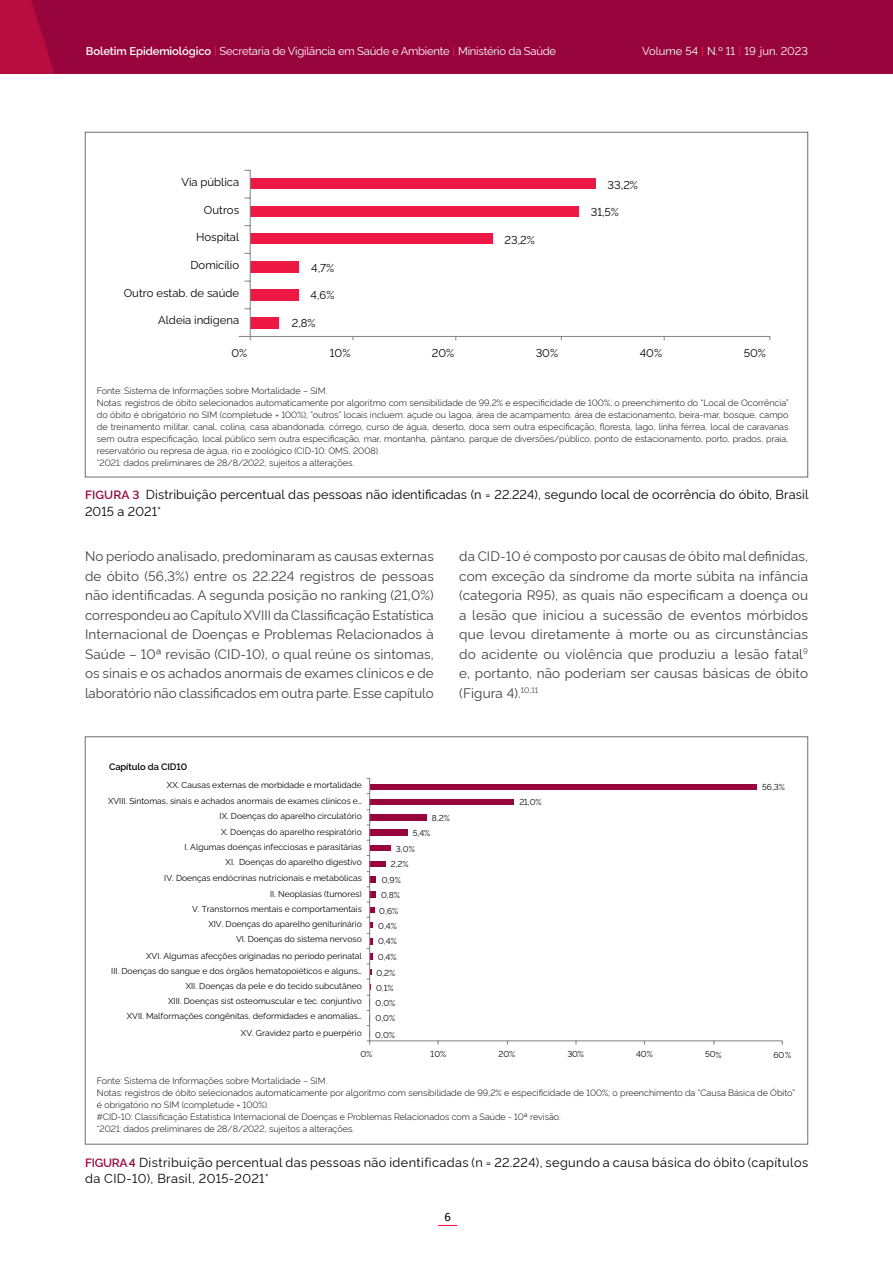
<style>
.page{position:relative;width:893px;height:1263px;background:#fff}
.page>*{position:absolute;margin:0;border:0;box-sizing:border-box;transform-origin:0 0}
.t1{font:13.5px/19.5px "Rawline";color:#414042;text-align:justify}
.t2{font:12.75px/16.5px "Rawline";letter-spacing:.025em;color:#000}
.t3{font:12px "Fira Sans";color:#000}
.t4{font:11.4px "Rawline";color:#000}
.t5{font:11.25px "Rawline";letter-spacing:-.02em;color:#fff}
.t6{font:11.25px "Rawline";color:#fff}
.t7{font:600 9.3px "Rawline";letter-spacing:-.01em;color:#000}
.t8{font:300 9px/12px "Rawline";color:#000}
.t9{font:8.55px "Rawline";color:#000}
.s1{font-weight:600}
.s2{font-weight:500;color:#ed1944}
.s3{font-weight:600;font-size:12px;color:#98053c}
</style>
<div class="page">
<div style="left:0;top:0;width:893px;height:74px;background:#98053c"></div>
<svg style="left:438px;top:1225px;width:19px;height:1px"></svg>
<svg style="left:0;top:0;width:54px;height:74px"></svg>
<div style="left:251px;top:178px;width:345px;height:11px;background:#ed1944"></div>
<div style="left:251px;top:206px;width:328px;height:10px;background:#ed1944"></div>
<div style="left:251px;top:234px;width:242px;height:10px;background:#ed1944"></div>
<div style="left:251px;top:262px;width:48px;height:11px;background:#ed1944"></div>
<div style="left:251px;top:289px;width:48px;height:12px;background:#ed1944"></div>
<div style="left:251px;top:317px;width:28px;height:11px;background:#ed1944"></div>
<hr style="left:250px;top:336px;width:520px;height:1px;background:#828282">
<hr style="left:250px;top:170px;width:1px;height:166px;background:#828282">
<svg style="left:239px;top:336px;width:12px;height:4px"></svg>
<div style="left:370px;top:784px;width:387px;height:5px;background:#98053c"></div>
<div style="left:370px;top:799px;width:144px;height:5px;background:#98053c"></div>
<div style="left:370px;top:814px;width:57px;height:7px;background:#98053c"></div>
<div style="left:370px;top:829px;width:38px;height:7px;background:#98053c"></div>
<div style="left:370px;top:845px;width:21px;height:6px;background:#98053c"></div>
<div style="left:370px;top:861px;width:16px;height:5px;background:#98053c"></div>
<div style="left:370px;top:891px;width:6px;height:7px;background:#98053c"></div>
<hr style="left:370px;top:1040px;width:412px;height:1px;background:#828282">
<hr style="left:369px;top:778px;width:1px;height:263px;background:#828282">
<svg style="left:367px;top:871px;width:9px;height:16px"></svg>
<svg style="left:367px;top:902px;width:7px;height:143px"></svg>
<p class="t5" style="left:86px;top:42px;width:472px"><span class="s1">Boletim Epidemiológico</span> <span class="s2">|</span> Secretaria de Vigilância em Saúde e Ambiente <span class="s2">|</span> Ministério da Saúde</p>
<p class="t6" style="left:642px;top:43px;width:167px">Volume 54 <span class="s2">|</span> N.º 11 <span class="s2">|</span> 19 jun. 2023</p>
<p class="t4" style="left:181px;top:173px;width:59px">Via pública</p>
<p class="t4" style="left:608px;top:176px;width:32px">33,2%</p>
<p class="t4" style="left:204px;top:201px;width:37px">Outros</p>
<p class="t4" style="left:591px;top:203px;width:30px">31,5%</p>
<p class="t4" style="left:196px;top:228px;width:45px">Hospital</p>
<p class="t4" style="left:504px;top:231px;width:32px">23,2%</p>
<p class="t4" style="left:190px;top:256px;width:50px">Domicílio</p>
<p class="t4" style="left:311px;top:259px;width:24px">4,7%</p>
<p class="t4" style="left:124px;top:284px;width:117px">Outro estab. de saúde</p>
<p class="t4" style="left:311px;top:286px;width:25px">4,6%</p>
<p class="t4" style="left:158px;top:311px;width:82px">Aldeia indígena</p>
<p class="t4" style="left:292px;top:314px;width:25px">2,8%</p>
<p class="t4" style="left:231px;top:344px;width:17px">0%</p>
<p class="t4" style="left:330px;top:344px;width:22px">10%</p>
<p class="t4" style="left:432px;top:344px;width:24px">20%</p>
<p class="t4" style="left:536px;top:344px;width:24px">30%</p>
<p class="t4" style="left:640px;top:344px;width:24px">40%</p>
<p class="t4" style="left:744px;top:344px;width:24px">50%</p>
<p class="t8" style="left:97px;top:383px;width:693px">Fonte: Sistema de Informações sobre Mortalidade – SIM.<br>Notas: registros de óbito selecionados automaticamente por algoritmo com sensibilidade de 99,2% e especificidade de 100%; o preenchimento do “Local de Ocorrência” do óbito é obrigatório no SIM (completude = 100%); “outros” locais incluem: açude ou lagoa, área de acampamento, área de estacionamento, beira-mar, bosque, campo de treinamento militar, canal, colina, casa abandonada, córrego, curso de água, deserto, doca sem outra especificação, floresta, lago, linha férrea, local de caravanas sem outra especificação, local público sem outra especificação, mar, montanha, pântano, parque de diversões/público, ponto de estacionamento, porto, prados, praia, reservatório ou represa de água, rio e zoológico (CID-10: OMS, 2008).<br>*2021: dados preliminares de 28/8/2022, sujeitos a alterações.</p>
<h2 class="t2" style="left:85px;top:485px;width:725px"><span class="s3">Figura 3</span> Distribuição percentual das pessoas não identificadas (n = 22.224), segundo local de ocorrência do óbito, Brasil<br>2015 a 2021*</h2>
<p class="t1" style="left:85px;top:545px;width:350px">No período analisado, predominaram as causas externas de óbito (56,3%) entre os 22.224 registros de pessoas não identificadas. A segunda posição no ranking (21,0%) correspondeu ao Capítulo XVIII da Classificação Estatística Internacional de Doenças e Problemas Relacionados à Saúde – 10ª revisão (CID-10), o qual reúne os sintomas, os sinais e os achados anormais de exames clínicos e de laboratório não classificados em outra parte. Esse capítulo</p>
<p class="t1" style="left:459px;top:545px;width:350px">da CID-10 é composto por causas de óbito mal definidas, com exceção da síndrome da morte súbita na infância (categoria R95), as quais não especificam a doença ou a lesão que iniciou a sucessão de eventos mórbidos que levou diretamente à morte ou as circunstâncias do acidente ou violência que produziu a lesão fatal<sup>9 </sup>e, portanto, não poderiam ser causas básicas de óbito (Figura 4).<sup>10,11</sup></p>
<p class="t7" style="left:109px;top:760px;width:80px">Capítulo da CID10</p>
<p class="t9" style="left:167px;top:779px;width:196px">XX. Causas externas de morbidade e mortalidade</p>
<p class="t9" style="left:762px;top:780px;width:24px">56,3%</p>
<p class="t9" style="left:108px;top:794px;width:255px">XVIII. Sintomas, sinais e achados anormais de exames clínicos e…</p>
<p class="t9" style="left:519px;top:796px;width:24px">21,0%</p>
<p class="t9" style="left:220px;top:809px;width:144px">IX. Doenças do aparelho circulatório</p>
<p class="t9" style="left:432px;top:811px;width:20px">8,2%</p>
<p class="t9" style="left:221px;top:825px;width:142px">X. Doenças do aparelho respiratório</p>
<p class="t9" style="left:413px;top:826px;width:19px">5,4%</p>
<p class="t9" style="left:184px;top:840px;width:179px">I. Algumas doenças infecciosas e parasitárias</p>
<p class="t9" style="left:396px;top:842px;width:20px">3,0%</p>
<p class="t9" style="left:226px;top:856px;width:138px">XI. Doenças do aparelho digestivo</p>
<p class="t9" style="left:391px;top:857px;width:19px">2,2%</p>
<p class="t9" style="left:164px;top:871px;width:199px">IV. Doenças endócrinas nutricionais e metabólicas</p>
<p class="t9" style="left:382px;top:873px;width:21px">0,9%</p>
<p class="t9" style="left:270px;top:887px;width:93px">II. Neoplasias (tumores)</p>
<p class="t9" style="left:381px;top:888px;width:20px">0,8%</p>
<p class="t9" style="left:192px;top:902px;width:171px">V. Transtornos mentais e comportamentais</p>
<p class="t9" style="left:379px;top:904px;width:21px">0,6%</p>
<p class="t9" style="left:208px;top:917px;width:155px">XIV. Doenças do aparelho geniturinário</p>
<p class="t9" style="left:378px;top:919px;width:20px">0,4%</p>
<p class="t9" style="left:236px;top:933px;width:127px">VI. Doenças do sistema nervoso</p>
<p class="t9" style="left:378px;top:934px;width:20px">0,4%</p>
<p class="t9" style="left:146px;top:949px;width:217px">XVI. Algumas afecções originadas no período perinatal</p>
<p class="t9" style="left:378px;top:950px;width:20px">0,4%</p>
<p class="t9" style="left:111px;top:964px;width:252px">III. Doenças do sangue e dos órgãos hematopoiéticos e alguns…</p>
<p class="t9" style="left:376px;top:966px;width:20px">0,2%</p>
<p class="t9" style="left:186px;top:979px;width:178px">XII. Doenças da pele e do tecido subcutâneo</p>
<p class="t9" style="left:376px;top:981px;width:19px">0,1%</p>
<p class="t9" style="left:168px;top:994px;width:195px">XIII. Doenças sist osteomuscular e tec. conjuntivo</p>
<p class="t9" style="left:376px;top:996px;width:21px">0,0%</p>
<p class="t9" style="left:127px;top:1010px;width:236px">XVII. Malformações congênitas, deformidades e anomalias…</p>
<p class="t9" style="left:375px;top:1011px;width:21px">0,0%</p>
<p class="t9" style="left:241px;top:1026px;width:122px">XV. Gravidez parto e puerpério</p>
<p class="t9" style="left:375px;top:1028px;width:21px">0,0%</p>
<p class="t9" style="left:360px;top:1048px;width:13px">0%</p>
<p class="t9" style="left:431px;top:1048px;width:17px">10%</p>
<p class="t9" style="left:499px;top:1048px;width:18px">20%</p>
<p class="t9" style="left:567px;top:1048px;width:18px">30%</p>
<p class="t9" style="left:636px;top:1048px;width:18px">40%</p>
<p class="t9" style="left:705px;top:1048px;width:18px">50%</p>
<p class="t9" style="left:774px;top:1048px;width:19px">60%</p>
<p class="t8" style="left:97px;top:1074px;width:700px">Fonte: Sistema de Informações sobre Mortalidade – SIM.<br>Notas: registros de óbito selecionados automaticamente por algoritmo com sensibilidade de 99,2% e especificidade de 100%; o preenchimento da “Causa Básica de Óbito” é obrigatório no SIM (completude = 100%).<br>#CID-10: Classificação Estatística Internacional de Doenças e Problemas Relacionados com a Saúde - 10ª revisão.<br>*2021: dados preliminares de 28/8/2022, sujeitos a alterações.</p>
<h2 class="t2" style="left:85px;top:1152px;width:725px"><span class="s3">Figura 4</span> Distribuição percentual das pessoas não identificadas (n = 22.224), segundo a causa básica do óbito (capítulos da CID-10), Brasil, 2015-2021*</h2>
<h3 class="t3" style="left:444px;top:1207px;width:8px">6</h3>
</div>
